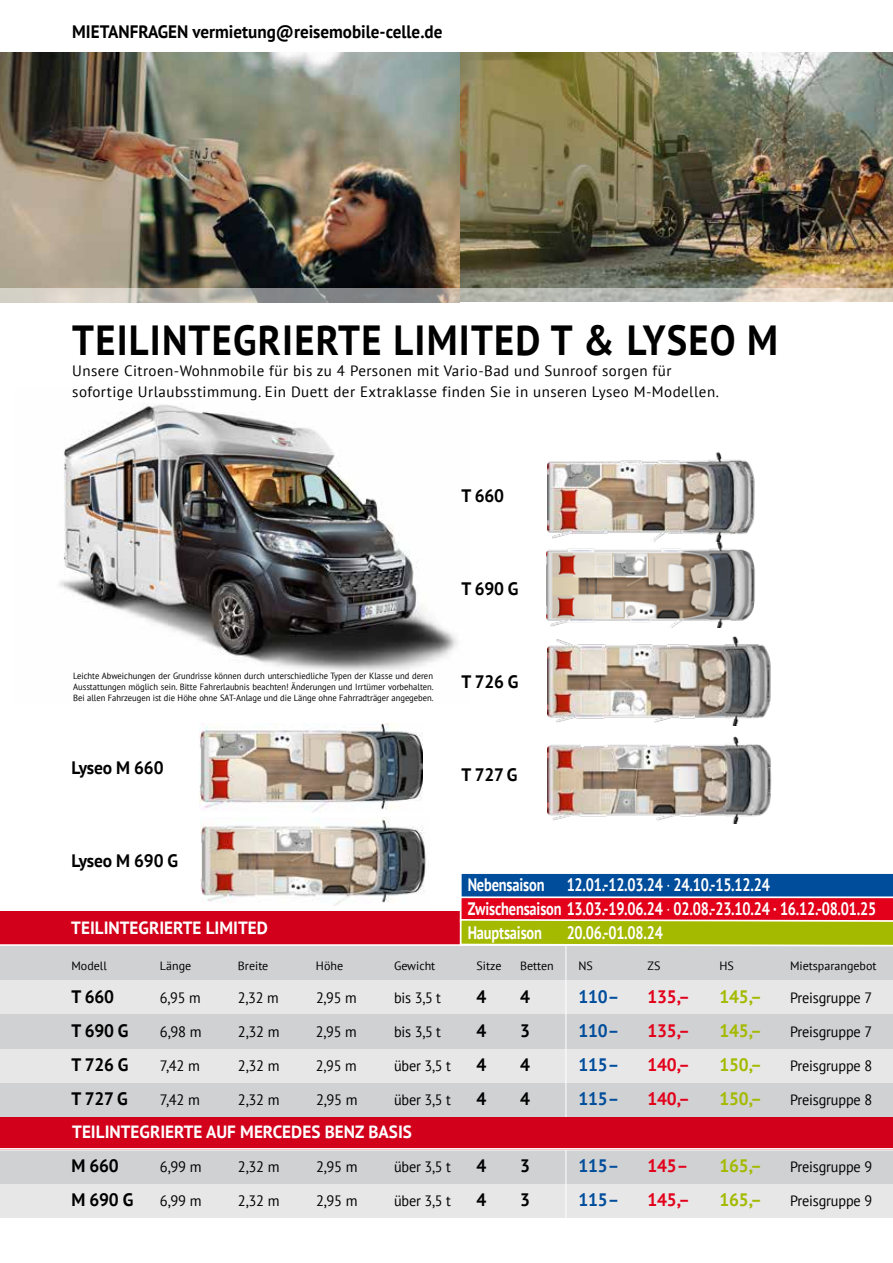
<style>
.page{position:relative;width:893px;height:1263px;background:#fff}
.page>*{position:absolute;margin:0;border:0;box-sizing:border-box;transform-origin:0 0}
.t1{font:700 42px "PT Sans";letter-spacing:.03em;color:#000;scale:.92 1}
.t2{font:700 18px/23.9px "PT Sans";letter-spacing:-.01em;color:#fff;scale:.8 1}
.t3{font:700 18px "PT Sans";letter-spacing:-.01em;color:#000}
.t4{font:700 18px "PT Sans";letter-spacing:-.01em;color:#000;scale:.95 1}
.t5{font:700 18px "PT Sans";letter-spacing:-.01em;color:#a4ba00}
.t6{font:700 18px "PT Sans";letter-spacing:-.01em;color:#e2001a}
.t7{font:700 18px "PT Sans";letter-spacing:-.01em;color:#004d9b}
.t8{font:700 17.7px "PT Sans";color:#fff}
.t9{font:15px/21px "PT Sans";letter-spacing:.03em;color:#000}
.t10{font:15px "PT Sans";letter-spacing:-.01em;color:#000;scale:.95 1}
.t11{font:15px "PT Sans";letter-spacing:.03em;color:#000;scale:.95 1}
.t12{font:12px "PT Sans";color:#000}
.t13{font:9px/10.8px "PT Sans";color:#000;text-align:justify;scale:.95 1}
.s1{font-weight:400}
</style>
<div class="page">
<img style="left:0;top:52px;width:893px;height:236px">
<img style="left:59px;top:403px;width:399px;height:268px">
<div style="left:0;top:945px;width:893px;height:273px;background:#d0d1d2"></div>
<div style="left:0;top:981px;width:893px;height:33px;background:#e7e7e8"></div>
<div style="left:0;top:1049px;width:893px;height:33px;background:#e7e7e8"></div>
<div style="left:0;top:1184px;width:893px;height:34px;background:#e7e7e8"></div>
<div style="left:0;top:912px;width:460px;height:34px;background:#d3001b"></div>
<hr style="left:0;top:944px;width:893px;height:2px;background:#fff">
<hr style="left:566px;top:943px;width:1px;height:320px;background:#fff">
<svg style="left:459px;top:873px;width:434px;height:74px;background:#8c694f"></svg>
<img style="left:548px;top:736px;width:224px;height:87px">
<img style="left:200px;top:817px;width:226px;height:89px">
<svg style="left:0;top:288px;width:893px;height:15px;background:#bab7b0"></svg>
<img style="left:547px;top:636px;width:224px;height:90px">
<img style="left:199px;top:724px;width:223px;height:88px">
<img style="left:547px;top:452px;width:208px;height:87px">
<img style="left:547px;top:539px;width:208px;height:89px">
<div style="left:0;top:1117px;width:893px;height:33px;background:#d3001b"></div>
<hr style="left:0;top:1148px;width:893px;height:2px;background:#fff">
<h2 class="t4" style="left:73px;top:19px;width:391px">MIETANFRAGEN vermietung@reisemobile-celle.de</h2>
<h1 class="t1" style="left:72px;top:312px;width:769px">TEILINTEGRIERTE LIMITED T &amp; LYSEO M</h1>
<h3 class="t9" style="left:72px;top:360px;width:648px">Unsere Citroen-Wohnmobile für bis zu 4 Personen mit Vario-Bad und Sunroof sorgen für sofortige Urlaubsstimmung. Ein Duett der Extraklasse finden Sie in unseren Lyseo M-Modellen.</h3>
<h2 class="t3" style="left:461px;top:483px;width:44px">T 660</h2>
<h2 class="t3" style="left:461px;top:576px;width:59px">T 690 G</h2>
<p class="t13" style="left:73px;top:670px;width:381px">Leichte Abweichungen der Grundrisse können durch unterschiedliche Typen der Klasse und deren Ausstattungen möglich sein. Bitte Fahrerlaubnis beachten! Änderungen und Irrtümer vorbehalten.<br>Bei allen Fahrzeugen ist die Höhe ohne SAT-Anlage und die Länge ohne Fahrradträger angegeben.</p>
<h2 class="t3" style="left:71px;top:756px;width:94px">Lyseo M 660</h2>
<h2 class="t3" style="left:461px;top:669px;width:59px">T 726 G</h2>
<h2 class="t3" style="left:461px;top:762px;width:58px">T 727 G</h2>
<h2 class="t3" style="left:71px;top:849px;width:108px">Lyseo M 690 G</h2>
<h3 class="t8" style="left:71px;top:916px;width:198px">TEILINTEGRIERTE LIMITED</h3>
<h2 class="t2" style="left:468px;top:873px;width:512px">Nebensaison 12.01.-12.03.24 <span class="s1">·</span> 24.10.-15.12.24<br>Zwischensaison 13.03.-19.06.24 <span class="s1">·</span> 02.08.-23.10.24 · 16.12.-08.01.25<br>Hauptsaison</h2>
<h2 class="t2" style="left:567px;top:920px;width:122px">20.06.-01.08.24</h2>
<h3 class="t12" style="left:71px;top:958px;width:37px">Modell</h3>
<h3 class="t12" style="left:160px;top:958px;width:33px">Länge</h3>
<h3 class="t12" style="left:238px;top:958px;width:32px">Breite</h3>
<h3 class="t12" style="left:316px;top:958px;width:29px">Höhe</h3>
<h3 class="t12" style="left:394px;top:958px;width:43px">Gewicht</h3>
<h3 class="t12" style="left:476px;top:958px;width:26px">Sitze</h3>
<h3 class="t12" style="left:520px;top:958px;width:35px">Betten</h3>
<h3 class="t12" style="left:578px;top:958px;width:16px">NS</h3>
<h3 class="t12" style="left:647px;top:958px;width:14px">ZS</h3>
<h3 class="t12" style="left:719px;top:958px;width:16px">HS</h3>
<h3 class="t12" style="left:790px;top:958px;width:88px">Mietsparangebot</h3>
<h2 class="t3" style="left:71px;top:985px;width:44px">T 660</h2>
<h3 class="t11" style="left:160px;top:988px;width:44px">6,95 m</h3>
<h3 class="t11" style="left:238px;top:988px;width:44px">2,32 m</h3>
<h3 class="t11" style="left:316px;top:988px;width:44px">2,95 m</h3>
<h3 class="t11" style="left:394px;top:988px;width:51px">bis 3,5 t</h3>
<h2 class="t3" style="left:476px;top:985px;width:11px">4</h2>
<h2 class="t3" style="left:520px;top:985px;width:11px">4</h2>
<h2 class="t7" style="left:578px;top:985px;width:42px">110–</h2>
<h2 class="t6" style="left:647px;top:985px;width:44px">135,–</h2>
<h2 class="t5" style="left:719px;top:985px;width:44px">145,–</h2>
<h3 class="t10" style="left:790px;top:988px;width:88px">Preisgruppe 7</h3>
<h2 class="t3" style="left:71px;top:1019px;width:59px">T 690 G</h2>
<h3 class="t9" style="left:160px;top:1021px;width:43px">6,98 m</h3>
<h3 class="t9" style="left:238px;top:1021px;width:43px">2,32 m</h3>
<h3 class="t11" style="left:316px;top:1022px;width:44px">2,95 m</h3>
<h3 class="t11" style="left:394px;top:1022px;width:51px">bis 3,5 t</h3>
<h2 class="t3" style="left:476px;top:1019px;width:11px">4</h2>
<h2 class="t3" style="left:520px;top:1019px;width:11px">3</h2>
<h2 class="t7" style="left:578px;top:1019px;width:42px">110–</h2>
<h2 class="t6" style="left:647px;top:1019px;width:44px">135,–</h2>
<h2 class="t5" style="left:719px;top:1019px;width:44px">145,–</h2>
<h3 class="t10" style="left:790px;top:1022px;width:88px">Preisgruppe 7</h3>
<h2 class="t3" style="left:71px;top:1052px;width:59px">T 726 G</h2>
<h3 class="t9" style="left:160px;top:1055px;width:41px">7,42 m</h3>
<h3 class="t9" style="left:238px;top:1055px;width:43px">2,32 m</h3>
<h3 class="t11" style="left:316px;top:1056px;width:44px">2,95 m</h3>
<h3 class="t11" style="left:394px;top:1056px;width:61px">über 3,5 t</h3>
<h2 class="t3" style="left:476px;top:1052px;width:11px">4</h2>
<h2 class="t3" style="left:520px;top:1052px;width:11px">4</h2>
<h2 class="t7" style="left:578px;top:1052px;width:42px">115–</h2>
<h2 class="t6" style="left:647px;top:1052px;width:44px">140,–</h2>
<h2 class="t5" style="left:719px;top:1052px;width:44px">150,–</h2>
<h3 class="t10" style="left:790px;top:1056px;width:88px">Preisgruppe 8</h3>
<h2 class="t3" style="left:71px;top:1086px;width:58px">T 727 G</h2>
<h3 class="t9" style="left:160px;top:1088px;width:41px">7,42 m</h3>
<h3 class="t9" style="left:238px;top:1088px;width:43px">2,32 m</h3>
<h3 class="t9" style="left:316px;top:1088px;width:43px">2,95 m</h3>
<h3 class="t11" style="left:394px;top:1090px;width:61px">über 3,5 t</h3>
<h2 class="t3" style="left:476px;top:1086px;width:11px">4</h2>
<h2 class="t3" style="left:520px;top:1086px;width:11px">4</h2>
<h2 class="t7" style="left:578px;top:1086px;width:42px">115–</h2>
<h2 class="t6" style="left:647px;top:1086px;width:44px">140,–</h2>
<h2 class="t5" style="left:719px;top:1086px;width:44px">150,–</h2>
<h3 class="t10" style="left:790px;top:1090px;width:88px">Preisgruppe 8</h3>
<h3 class="t8" style="left:72px;top:1120px;width:341px">TEILINTEGRIERTE AUF MERCEDES BENZ BASIS</h3>
<h2 class="t3" style="left:71px;top:1154px;width:49px">M 660</h2>
<h3 class="t9" style="left:160px;top:1156px;width:43px">6,99 m</h3>
<h3 class="t9" style="left:238px;top:1156px;width:43px">2,32 m</h3>
<h3 class="t9" style="left:316px;top:1156px;width:43px">2,95 m</h3>
<h3 class="t11" style="left:394px;top:1157px;width:61px">über 3,5 t</h3>
<h2 class="t3" style="left:476px;top:1154px;width:11px">4</h2>
<h2 class="t3" style="left:520px;top:1154px;width:11px">3</h2>
<h2 class="t7" style="left:578px;top:1154px;width:42px">115–</h2>
<h2 class="t6" style="left:647px;top:1154px;width:42px">145–</h2>
<h2 class="t5" style="left:719px;top:1154px;width:44px">165,–</h2>
<h3 class="t10" style="left:790px;top:1157px;width:88px">Preisgruppe 9</h3>
<h2 class="t3" style="left:71px;top:1187px;width:63px">M 690 G</h2>
<h3 class="t9" style="left:160px;top:1190px;width:43px">6,99 m</h3>
<h3 class="t9" style="left:238px;top:1190px;width:43px">2,32 m</h3>
<h3 class="t9" style="left:316px;top:1190px;width:43px">2,95 m</h3>
<h3 class="t11" style="left:394px;top:1191px;width:61px">über 3,5 t</h3>
<h2 class="t3" style="left:476px;top:1187px;width:11px">4</h2>
<h2 class="t3" style="left:520px;top:1187px;width:11px">3</h2>
<h2 class="t7" style="left:578px;top:1187px;width:42px">115–</h2>
<h2 class="t6" style="left:647px;top:1187px;width:44px">145,–</h2>
<h2 class="t5" style="left:719px;top:1187px;width:44px">165,–</h2>
<h3 class="t10" style="left:790px;top:1191px;width:88px">Preisgruppe 9</h3>
</div>
